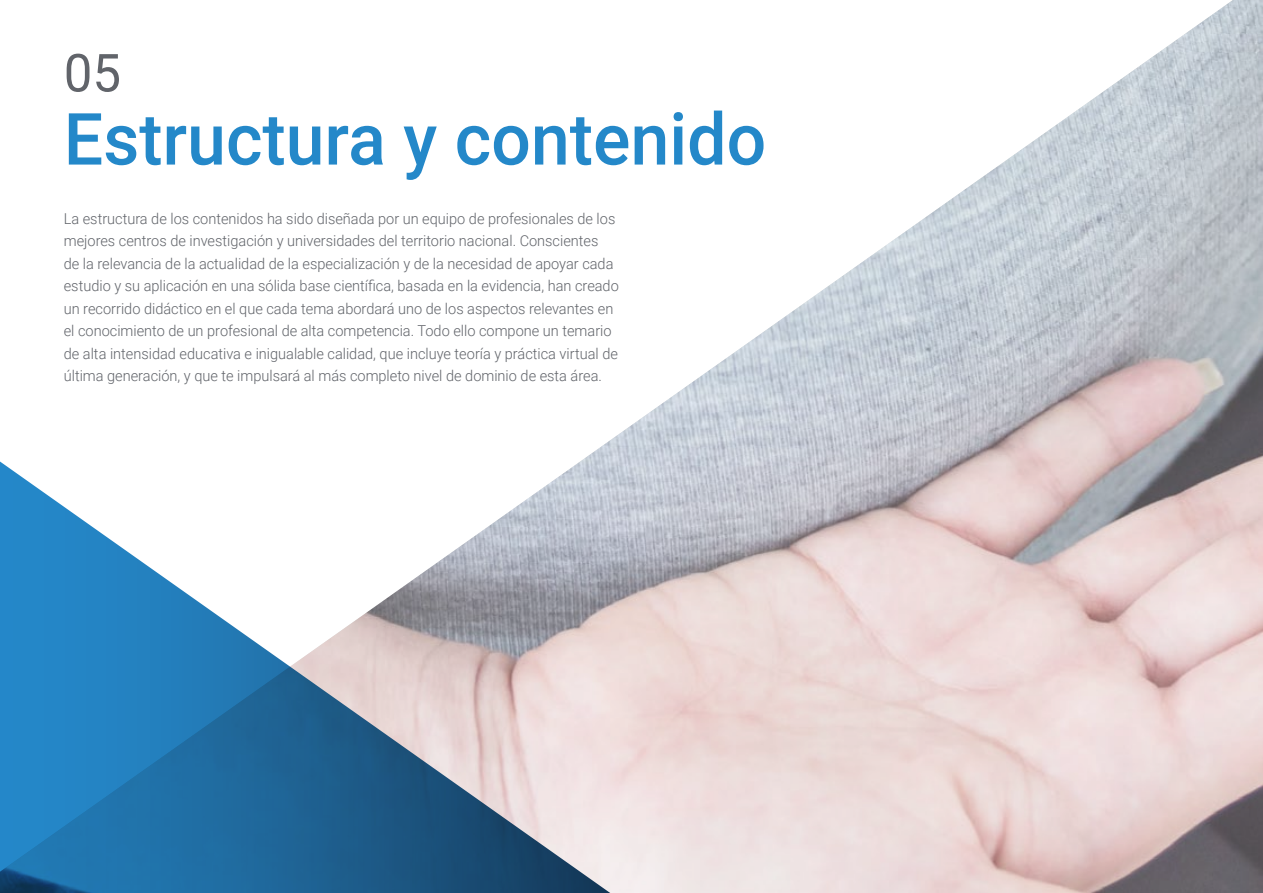
<style>
.page{position:relative;width:1263px;height:893px;background:#fff}
.page>*{position:absolute;margin:0;border:0;box-sizing:border-box;transform-origin:0 0}
.t1{font:500 72px "Roboto";color:#2488c9}
.t2{font:52.5px "Roboto";color:#61646a}
.t3{font:300 15px/22.5px "Roboto";color:#61646a}
</style>
<div class="page">
<img style="left:602px;top:0;width:661px;height:893px">
<svg style="left:0;top:446px;width:640px;height:447px"></svg>
<h2 class="t2" style="left:64px;top:36px;width:59px">05</h2>
<h1 class="t1" style="left:64px;top:89px;width:704px">Estructura y contenido</h1>
<p class="t3" style="left:64px;top:207px;width:557px">La estructura de los contenidos ha sido diseñada por un equipo de profesionales de los mejores centros de investigación y universidades del territorio nacional. Conscientes<br>de la relevancia de la actualidad de la especialización y de la necesidad de apoyar cada estudio y su aplicación en una sólida base científica, basada en la evidencia, han creado un recorrido didáctico en el que cada tema abordará uno de los aspectos relevantes en el conocimiento de un profesional de alta competencia. Todo ello compone un temario de alta intensidad educativa e inigualable calidad, que incluye teoría y práctica virtual de última generación, y que te impulsará al más completo nivel de dominio de esta área.</p>
</div>
